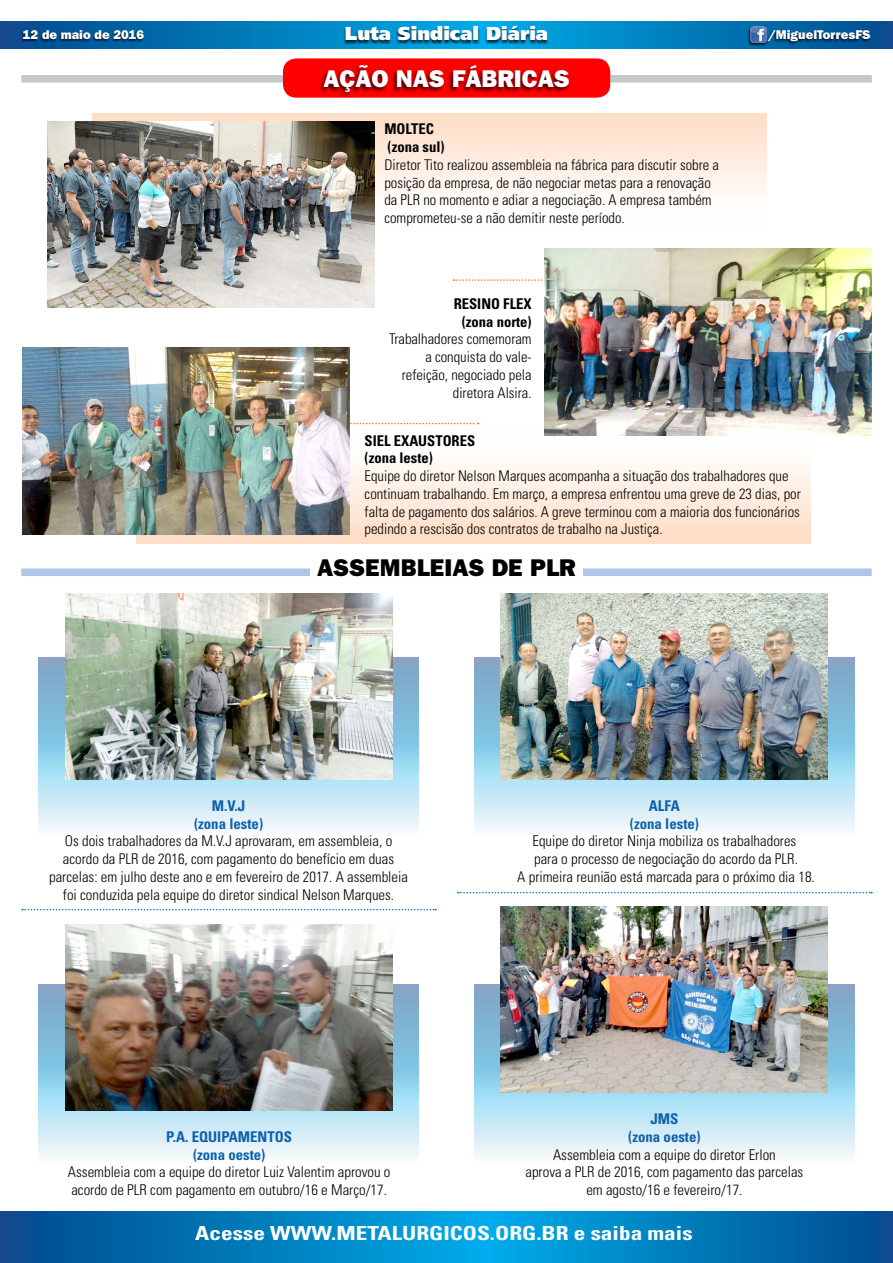
<style>
.page{position:relative;width:893px;height:1263px;background:#fff}
.page>*{position:absolute;margin:0;border:0;box-sizing:border-box;transform-origin:0 0}
.t1{font:800 24.3px "Franklin Gothic";color:#000}
.t2{font:800 24.3px "Franklin Gothic";color:#fff}
.t3{font:700 condensed 19.35px "Univers";color:#fff;scale:1.2 1}
.t4{font:900 18.75px "Frutiger";color:#fff}
.t5{font:300 condensed 14.85px/17.7px "Univers";color:#000}
.t6{font:700 condensed 14.85px/17.7px "Univers";color:#0c61ac;text-align:center}
.t7{font:700 condensed 14.85px/17.7px "Univers";color:#000}
.t8{font:800 12.75px "Franklin Gothic";color:#fff}
</style>
<div class="page">
<svg style="left:350px;top:423px;width:129px;height:1px"></svg>
<svg style="left:454px;top:279px;width:91px;height:2px"></svg>
<div style="left:93px;top:113px;width:674px;height:119px;background:linear-gradient(to bottom,#feddc5,#feffff)"></div>
<div style="left:136px;top:424px;width:674px;height:120px;background:linear-gradient(to bottom,#fff,#fcdcc5)"></div>
<svg style="left:38px;top:658px;width:381px;height:172px;background:#bfe0f0"></svg>
<svg style="left:474px;top:658px;width:381px;height:172px;background:#bfe0f0"></svg>
<svg style="left:38px;top:984px;width:381px;height:173px;background:#c0e0f0"></svg>
<svg style="left:474px;top:984px;width:381px;height:173px;background:#bce0f1"></svg>
<svg style="left:0;top:21px;width:893px;height:27px;background:#0178b8"></svg>
<div style="left:343px;top:26px;width:204px;height:17px;background:#000;opacity:.75"></div>
<div style="left:20px;top:29px;width:124px;height:13px;background:#000;opacity:.75"></div>
<svg style="left:0;top:1212px;width:893px;height:51px;background:#007aba"></svg>
<div style="left:21px;top:75px;width:851px;height:8px;background:#c7c8ca"></div>
<div style="left:283px;top:58px;width:327px;height:40px;background:#f00;border-radius:13px"></div>
<div style="left:317px;top:63px;width:253px;height:35px;background:#000;opacity:.75"></div>
<svg style="left:22px;top:909px;width:414px;height:1px"></svg>
<svg style="left:458px;top:892px;width:414px;height:1px"></svg>
<div style="left:765px;top:29px;width:105px;height:15px;background:#000;opacity:.75"></div>
<div style="left:747px;top:26px;width:20px;height:20px;background:#000;opacity:.75"></div>
<img style="left:750px;top:26px;width:17px;height:17px">
<div style="left:21px;top:568px;width:851px;height:8px;background:#aec5e7"></div>
<div style="left:310px;top:557px;width:273px;height:19px;background:#fff"></div>
<img style="left:66px;top:924px;width:327px;height:187px">
<img style="left:501px;top:593px;width:327px;height:187px">
<img style="left:65px;top:593px;width:327px;height:187px">
<img style="left:501px;top:906px;width:327px;height:187px">
<img style="left:48px;top:121px;width:327px;height:187px">
<img style="left:23px;top:348px;width:327px;height:186px">
<img style="left:545px;top:249px;width:327px;height:186px">
<p class="t8" style="left:23px;top:27px;width:123px">12 de maio de 2016</p>
<p class="t4" style="left:345px;top:22px;width:205px">Luta Sindical Diária</p>
<h1 class="t2" style="left:323px;top:64px;width:248px">AÇÃO NAS FÁBRICAS</h1>
<p class="t7" style="left:384px;top:120px;width:62px">MOLTEC (zona sul)</p>
<p class="t5" style="left:384px;top:156px;width:336px">Diretor Tito realizou assembleia na fábrica para discutir sobre a posição da empresa, de não negociar metas para a renovação da PLR no momento e adiar a negociação. A empresa também comprometeu-se a não demitir neste período.</p>
<p class="t7" style="left:454px;top:294px;width:80px;text-align:center">RESINO FLEX (zona norte)</p>
<p class="t5" style="left:389px;top:330px;width:144px;text-align:right">Trabalhadores comemoram a conquista do vale&shy;refeição, negociado pela diretora Alsira.</p>
<p class="t8" style="left:768px;top:27px;width:104px">/MiguelTorresFS</p>
<p class="t7" style="left:365px;top:431px;width:112px">SIEL EXAUSTORES (zona leste)</p>
<p class="t5" style="left:365px;top:467px;width:438px">Equipe do diretor Nelson Marques acompanha a situação dos trabalhadores que continuam trabalhando. Em março, a empresa enfrentou uma greve de 23 dias, por falta de pagamento dos salários. A greve terminou com a maioria dos funcionários pedindo a rescisão dos contratos de trabalho na Justiça.</p>
<h1 class="t1" style="left:317px;top:553px;width:260px">ASSEMBLEIAS DE PLR</h1>
<p class="t6" style="left:194px;top:796px;width:71px">M.V.J (zona leste)</p>
<p class="t5" style="left:49px;top:832px;width:360px;text-align:center">Os dois trabalhadores da M.V.J aprovaram, em assembleia, o acordo da PLR de 2016, com pagamento do benefício em duas parcelas: em julho deste ano e em fevereiro de 2017. A assembleia foi conduzida pela equipe do diretor sindical Nelson Marques.</p>
<p class="t6" style="left:166px;top:1127px;width:127px">P.A. EQUIPAMENTOS (zona oeste)</p>
<p class="t5" style="left:68px;top:1163px;width:324px">Assembleia com a equipe do diretor Luiz Valentim aprovou o acordo de PLR com pagamento em outubro/16 e Março/17.</p>
<p class="t6" style="left:630px;top:796px;width:71px">ALFA<br>(zona leste)</p>
<p class="t5" style="left:517px;top:832px;width:299px;text-align:center">Equipe do diretor Ninja mobiliza os trabalhadores<br>para o processo de negociação do acordo da PLR.<br>A primeira reunião está marcada para o próximo dia 18.</p>
<p class="t6" style="left:628px;top:1110px;width:74px">JMS<br>(zona oeste)</p>
<p class="t5" style="left:525px;top:1145px;width:279px;text-align:center">Assembleia com a equipe do diretor Erlon<br>aprova a PLR de 2016, com pagamento das parcelas em agosto/16 e fevereiro/17.</p>
<h2 class="t3" style="left:195px;top:1221px;width:416px">Acesse WWW.METALURGICOS.ORG.BR e saiba mais</h2>
</div>
